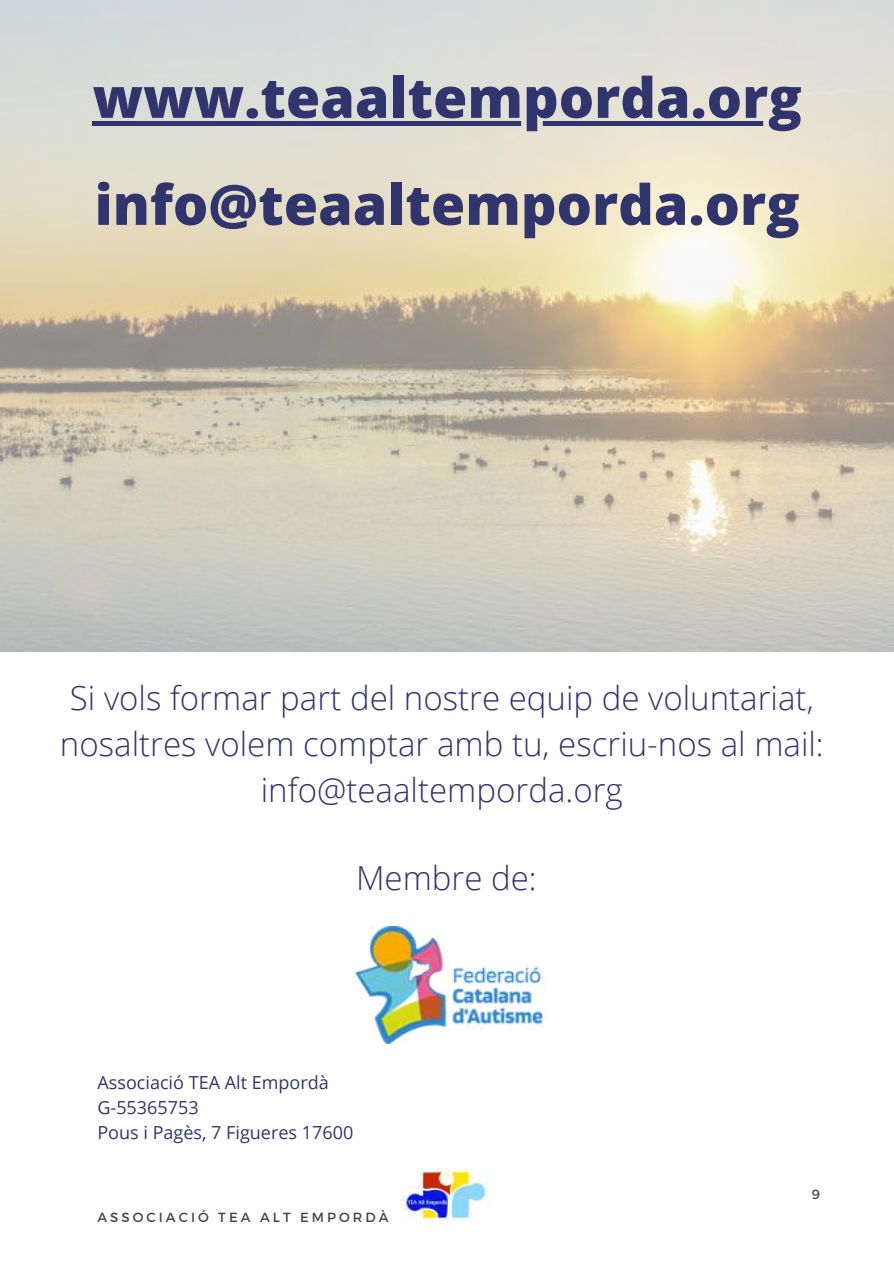
<style>
.page{position:relative;width:894px;height:1264px;background:#fff}
.page>*{position:absolute;margin:0;border:0;box-sizing:border-box;transform-origin:0 0}
.t1{font:800 55.5px/106.9px "Open Sans";color:#31356e}
.t2{font:300 33px/46.2px "Open Sans";color:#31356e;text-align:center}
.t3{font:18px/24.8px "Open Sans";color:#31356e}
.t4{font:13.2px "Montserrat";letter-spacing:.23em;color:#444440}
</style>
<div class="page">
<img style="left:401px;top:1168px;width:87px;height:53px">
<img style="left:0;top:0;width:893px;height:651px">
<img style="left:353px;top:926px;width:193px;height:117px">
<div style="left:92px;top:121px;width:709px;height:5px;background:#31356e"></div>
<h1 class="t1" style="left:92px;top:43px;width:710px">www.teaaltemporda.org info@teaaltemporda.org</h1>
<p class="t2" style="left:60px;top:673px;width:765px">Si vols formar part del nostre equip de voluntariat, nosaltres volem comptar amb tu, escriu-nos al mail: info@teaaltemporda.org</p>
<p class="t2" style="left:356px;top:853px;width:182px">Membre de:</p>
<p class="t3" style="left:97px;top:1070px;width:257px">Associació TEA Alt Empordà<br>G-55365753<br>Pous i Pagès, 7 Figueres 17600</p>
<p class="t4" style="left:97px;top:1208px;width:292px">ASSOCIACIÓ TEA ALT EMPORDÀ</p>
<p class="t4" style="left:811px;top:1185px;width:10px">9</p>
</div>
